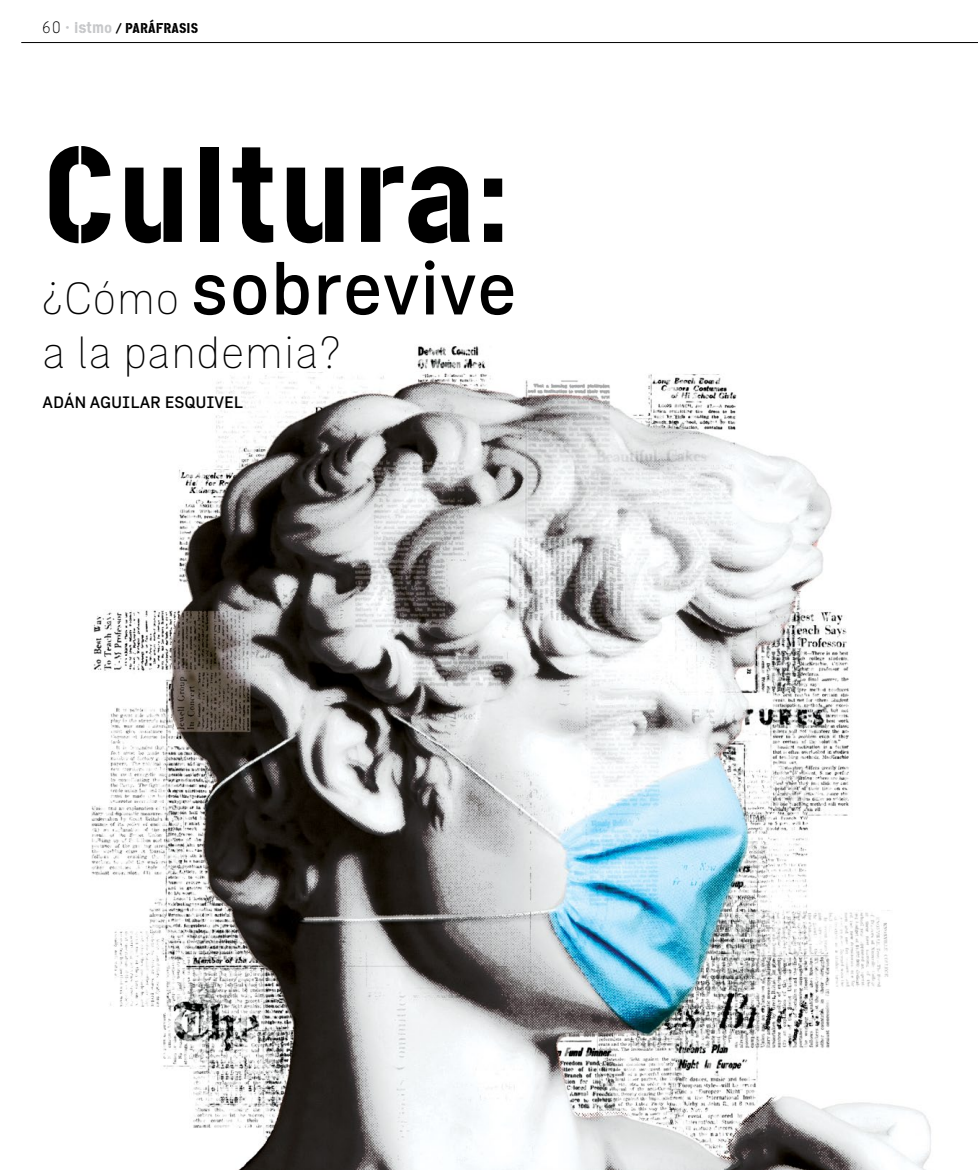
<style>
.page{position:relative;width:978px;height:1170px;background:#fff}
.page>*{position:absolute;margin:0;border:0;box-sizing:border-box;transform-origin:0 0}
.t1{font:135px "Cargo";color:#000}
.t2{font:500 75px "Zimmer";color:#000}
.t3{font:100 45px "Zimmer";color:#000}
.t4{font:500 16.5px "Zimmer";color:#000}
.t5{font:14.25px "Cargo";letter-spacing:.005em;color:#000}
.s1{font-family:"Numbers Revenue";font-size:16.5px}
.s2{font-family:"Zimmer";font-weight:500;font-size:15.75px;color:#c7c8ca}
.s3{font-size:15.75px;color:#c7c8ca}
.s4{font-size:15px;color:#c7c8ca}
.s5{font-size:13.5px}
.s6{font-weight:100;font-size:45px}
</style>
<div class="page">
<hr style="left:21px;top:42px;width:957px;height:1px;background:#000">
<img style="left:91px;top:346px;width:840px;height:823px">
<p class="t5" style="left:41px;top:19px;width:158px"><span class="s1">60</span> <span class="s2">•</span> <span class="s3">istm</span><span class="s4">o</span> <span class="s5">/</span> PARÁFRASIS</p>
<h1 class="t1" style="left:41px;top:107px;width:470px">Cultura:</h1>
<h2 class="t2" style="left:42px;top:242px;width:477px"><span class="s6">¿Cómo</span> sobrevive</h2>
<h3 class="t3" style="left:42px;top:326px;width:300px">a la pandemia?</h3>
<p class="t4" style="left:43px;top:392px;width:202px">ADÁN AGUILAR ESQUIVEL</p>
</div>
